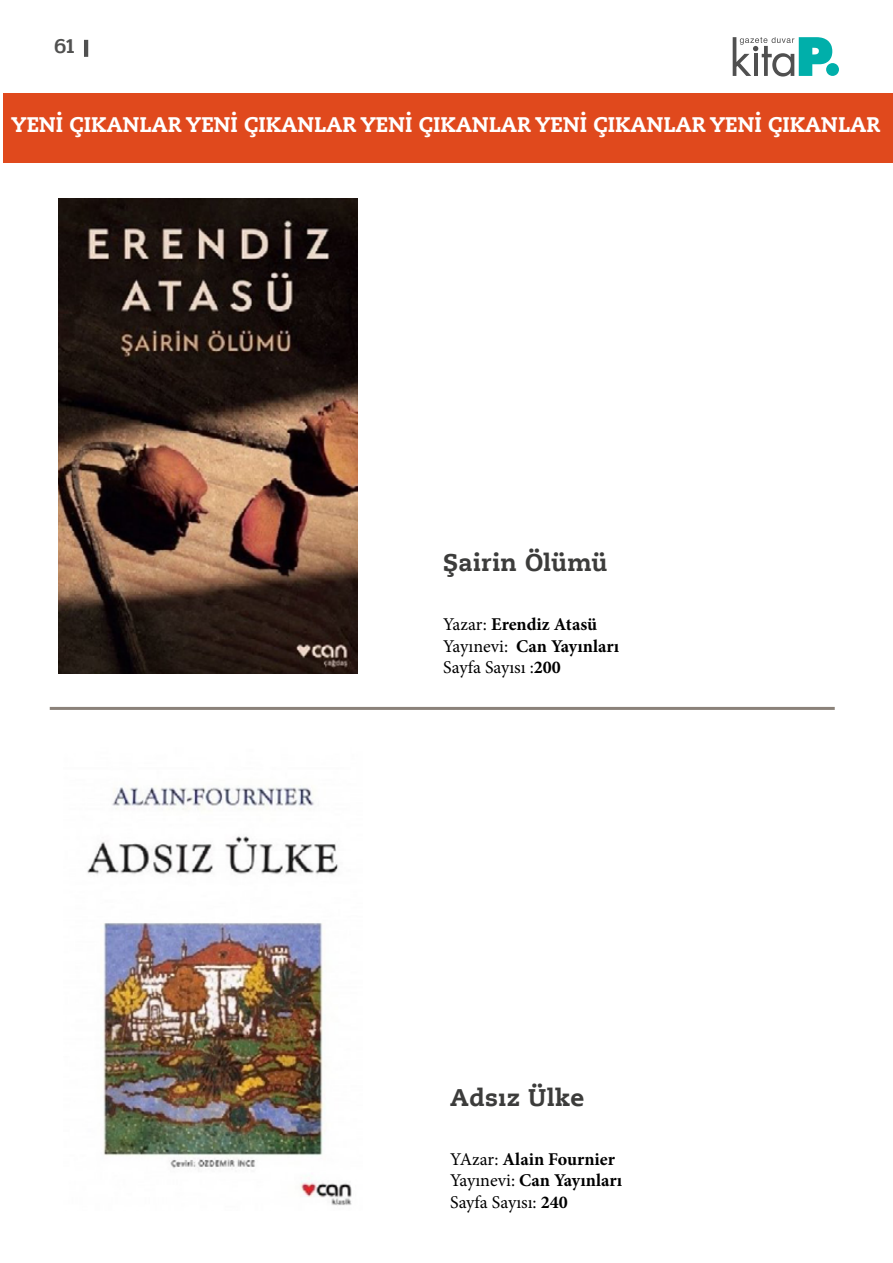
<style>
.page{position:relative;width:893px;height:1263px;background:#fff}
.page>*{position:absolute;margin:0;border:0;box-sizing:border-box;transform-origin:0 0}
.t1{font:700 24px "Caecilia LT Std Roman";letter-spacing:.015em;color:#3c3c3b}
.t2{font:700 21px "Caecilia LT Std Roman";color:#fff}
.t3{font:500 21px "Pridi";color:#515150}
.t4{font:700 18px/21.6px "Minion Pro";color:#000}
.t5{font:18px/21.6px "Minion Pro";color:#000}
.s1{font-weight:700}
.s2{font-weight:400}
</style>
<div class="page">
<svg style="left:733px;top:37px;width:99px;height:40px"></svg>
<div style="left:826px;top:63px;width:13px;height:13px;background:#00afaa;border-radius:50%"></div>
<hr style="left:84px;top:40px;width:4px;height:17px;background:#505050">
<hr style="left:50px;top:707px;width:785px;height:3px;background:#8b827a">
<img style="left:87px;top:786px;width:265px;height:419px">
<img style="left:58px;top:199px;width:299px;height:474px">
<div style="left:4px;top:94px;width:889px;height:69px;background:#e0491d"></div>
<p class="t3" style="left:54px;top:31px;width:22px">61</p>
<p class="t2" style="left:11px;top:111px;width:870px">YENİ ÇIKANLAR YENİ ÇIKANLAR YENİ ÇIKANLAR YENİ ÇIKANLAR YENİ ÇIKANLAR</p>
<p class="t1" style="left:443px;top:547px;width:166px">Şairin Ölümü</p>
<p class="t5" style="left:443px;top:614px;width:177px">Yazar: <span class="s1">Erendiz Atasü<br></span>Yayınevi: <span class="s1">Can Yayınları<br></span>Sayfa Sayısı :<span class="s1">200</span></p>
<p class="t1" style="left:450px;top:1082px;width:136px">Adsız Ülke</p>
<p class="t4" style="left:450px;top:1148px;width:173px"><span class="s2">YAzar:</span> Alain Fournier<br><span class="s2">Yayınevi:</span> Can Yayınları<br><span class="s2">Sayfa Sayısı:</span> 240</p>
</div>
